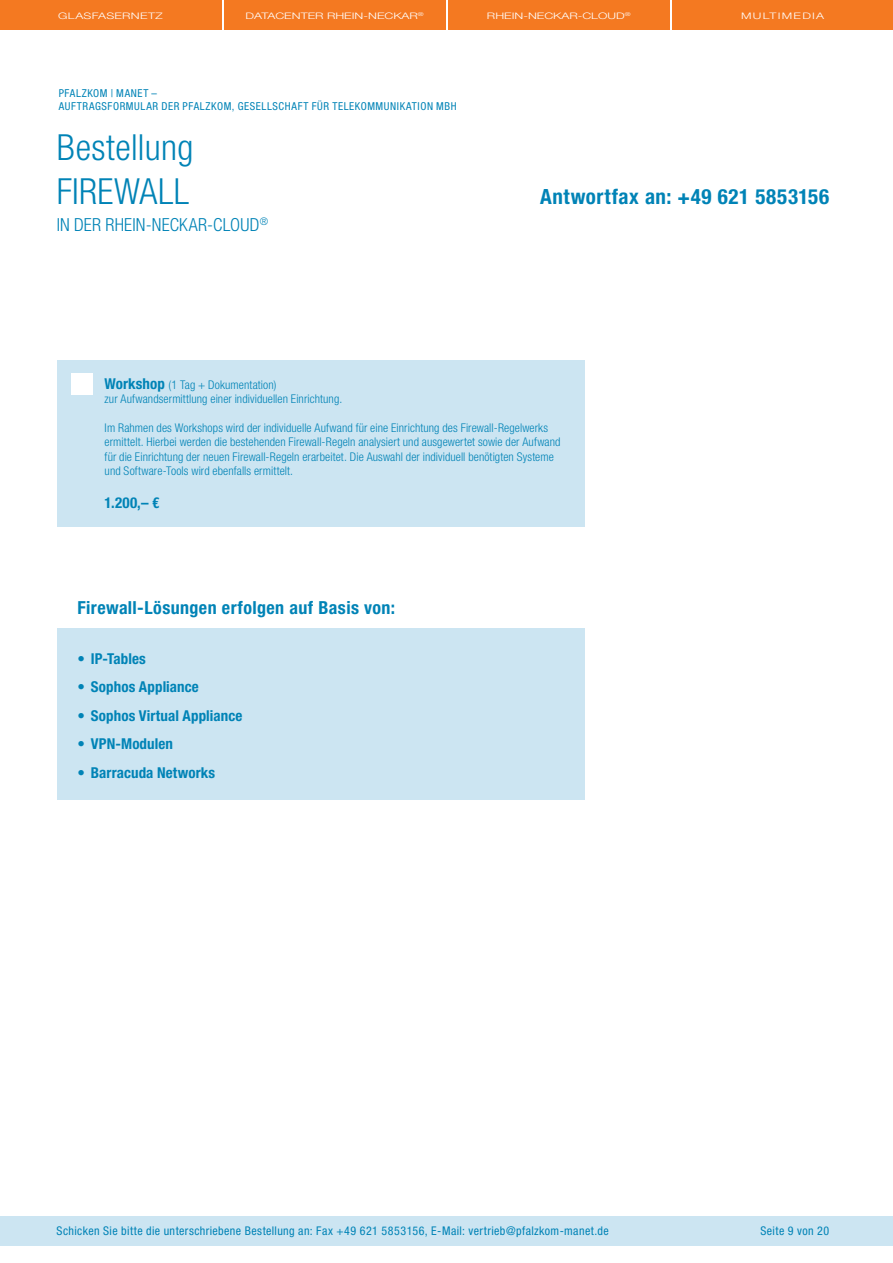
<style>
.page{position:relative;width:893px;height:1263px;background:#fff}
.page>*{position:absolute;margin:0;border:0;box-sizing:border-box;transform-origin:0 0}
.t1{font:300 condensed 36px/43.2px "Helvetica Neue LT Std";letter-spacing:.01em;color:#0083b6}
.t2{font:700 condensed 21px "Helvetica Neue LT Std";letter-spacing:.035em;color:#0083b6}
.t3{font:700 condensed 18px "Helvetica Neue LT Std";letter-spacing:.025em;color:#0083b6}
.t4{font:300 condensed 18px "Helvetica Neue LT Std";letter-spacing:.01em;color:#0083b6}
.t5{font:700 condensed 15px "Helvetica Neue LT Std";letter-spacing:.005em;color:#0083b6}
.t6{font:300 condensed 12px/14.4px "Helvetica Neue LT Std";letter-spacing:.005em;color:#0083b6}
.t7{font:condensed 12px "Helvetica Neue LT Std";letter-spacing:.035em;color:#0083b6}
.t8{font:condensed 10.95px/13px "Helvetica Neue LT Std";letter-spacing:.055em;color:#0083b6}
.t9{font:300 9px "Helvetica Neue LT Std";color:#fff;scale:1.4 1}
.t10{font:300 9px "Helvetica Neue LT Std";letter-spacing:.02em;color:#fff;scale:1.4 1}
.t11{font:300 9px "Helvetica Neue LT Std";letter-spacing:.1em;color:#fff;scale:1.4 1}
.s1{font-weight:700;font-size:15px}
</style>
<div class="page">
<div style="left:0;top:0;width:221px;height:30px;background:#f47921"></div>
<div style="left:224px;top:0;width:221px;height:30px;background:#f47921"></div>
<div style="left:448px;top:0;width:221px;height:30px;background:#f47921"></div>
<div style="left:672px;top:0;width:221px;height:30px;background:#f47921"></div>
<div style="left:0;top:1216px;width:893px;height:30px;background:#cce5f2"></div>
<div style="left:57px;top:628px;width:527px;height:171px;background:#cce5f2"></div>
<div style="left:57px;top:360px;width:527px;height:167px;background:#cce5f2"></div>
<div style="left:71px;top:374px;width:21px;height:21px;background:#fff"></div>
<p class="t10" style="left:58px;top:11px;width:76px">GLASFASERNETZ</p>
<p class="t9" style="left:246px;top:11px;width:129px">DATACENTER RHEIN-NECKAR<sup>®</sup></p>
<p class="t9" style="left:487px;top:11px;width:104px">RHEIN-NECKAR-CLOUD<sup>®</sup></p>
<p class="t11" style="left:741px;top:11px;width:61px">MULTIMEDIA</p>
<p class="t8" style="left:59px;top:87px;width:399px">PFALZKOM | MANET –<br>AUFTRAGSFORMULAR DER PFALZKOM, GESELLSCHAFT FÜR TELEKOMMUNIKATION MBH</p>
<h1 class="t1" style="left:57px;top:126px;width:138px">Bestellung<br>FIREWALL</h1>
<h3 class="t4" style="left:57px;top:214px;width:213px">IN DER RHEIN-NECKAR-CLOUD<sup>®</sup></h3>
<h2 class="t2" style="left:540px;top:184px;width:290px">Antwortfax an: +49 621 5853156</h2>
<p class="t6" style="left:105px;top:377px;width:239px"><span class="s1">Workshop</span> (1 Tag + Dokumentation)<br>zur Aufwandsermittlung einer individuellen Einrichtung.</p>
<p class="t6" style="left:105px;top:420px;width:457px">Im Rahmen des Workshops wird der individuelle Aufwand für eine Einrichtung des Firewall-Regelwerks ermittelt. Hierbei werden die bestehenden Firewall-Regeln analysiert und ausgewertet sowie der Aufwand für die Einrichtung der neuen Firewall-Regeln erarbeitet. Die Auswahl der individuell benötigten Systeme und Software-Tools wird ebenfalls ermittelt.</p>
<p class="t5" style="left:105px;top:493px;width:56px">1.200,– €</p>
<h3 class="t3" style="left:77px;top:596px;width:319px">Firewall-Lösungen erfolgen auf Basis von:</h3>
<p class="t5" style="left:77px;top:649px;width:70px">• IP-Tables</p>
<p class="t5" style="left:77px;top:678px;width:123px">• Sophos Appliance</p>
<p class="t5" style="left:77px;top:706px;width:167px">• Sophos Virtual Appliance</p>
<p class="t5" style="left:77px;top:735px;width:97px">• VPN-Modulen</p>
<p class="t5" style="left:77px;top:763px;width:139px">• Barracuda Networks</p>
<p class="t7" style="left:57px;top:1224px;width:554px">Schicken Sie bitte die unterschriebene Bestellung an: Fax +49 621 5853156, E-Mail: vertrieb@pfalzkom-manet.de</p>
<p class="t7" style="left:760px;top:1224px;width:70px">Seite 9 von 20</p>
</div>
